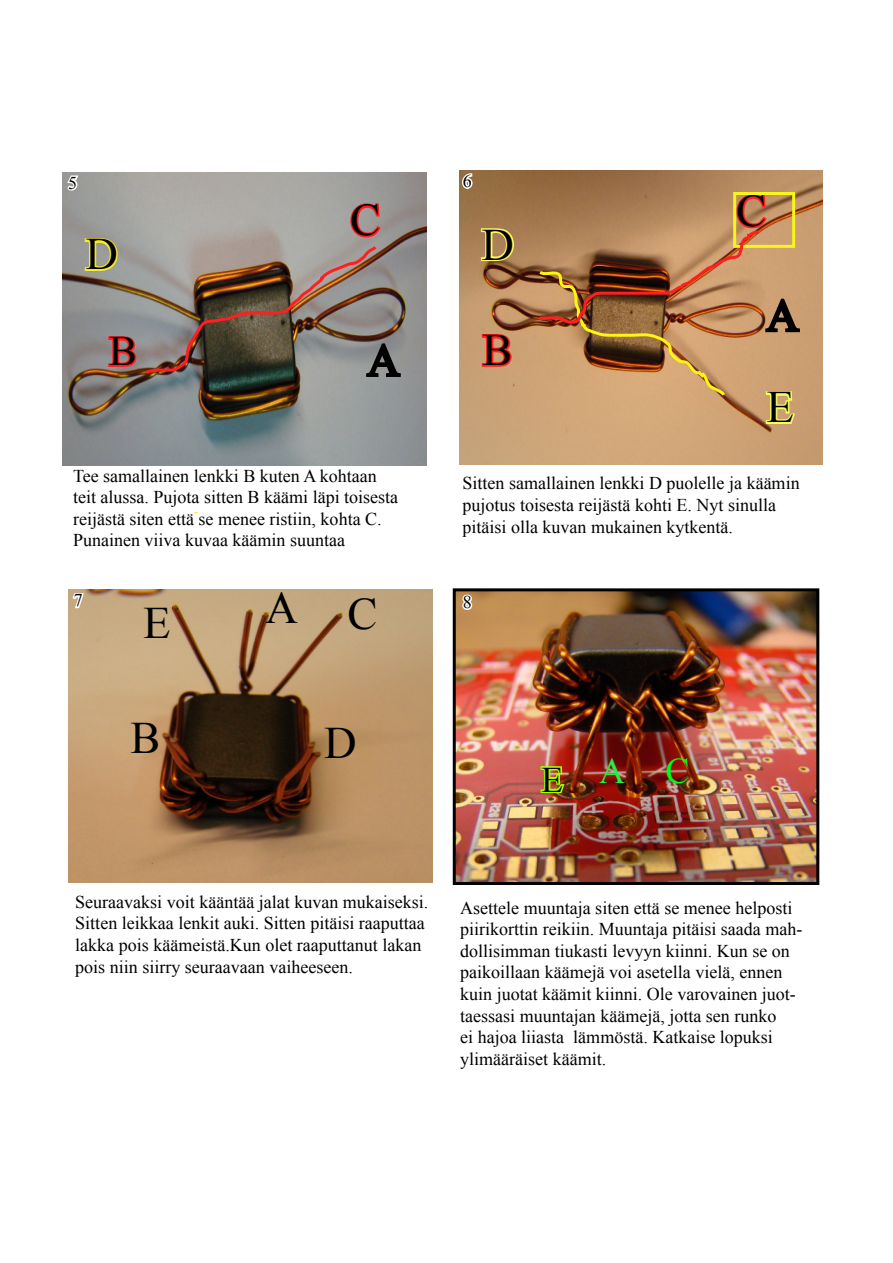
<style>
.page{position:relative;width:893px;height:1263px;background:#fff}
.page>*{position:absolute;margin:0;border:0;box-sizing:border-box;transform-origin:0 0}
.t1{font:45px "Times New Roman";color:#000}
.t2{font:42px "Times New Roman";color:#000}
.t3{font:36px "Times New Roman";color:#000}
.t4{font:18px/21.6px "Times New Roman";color:#000}
</style>
<div class="page">
<img style="left:63px;top:172px;width:363px;height:294px">
<img style="left:459px;top:171px;width:363px;height:294px">
<img style="left:69px;top:589px;width:363px;height:294px">
<img style="left:457px;top:592px;width:358px;height:289px">
<div style="left:453px;top:588px;width:366px;height:297px;border:3px solid #000"></div>
<svg style="left:480px;top:332px;width:33px;height:37px"></svg>
<svg style="left:479px;top:227px;width:37px;height:36px"></svg>
<img style="left:83px;top:201px;width:319px;height:178px">
<img style="left:536px;top:192px;width:265px;height:233px">
<svg style="left:539px;top:764px;width:27px;height:31px"></svg>
<svg style="left:65px;top:173px;width:16px;height:20px"></svg>
<svg style="left:460px;top:171px;width:15px;height:20px"></svg>
<svg style="left:70px;top:592px;width:15px;height:18px"></svg>
<svg style="left:460px;top:592px;width:14px;height:20px"></svg>
<p class="t4" style="left:68px;top:174px;width:10px">5</p>
<p class="t4" style="left:462px;top:172px;width:10px">6</p>
<h1 class="t1" style="left:350px;top:204px;width:32px">C</h1>
<h1 class="t1" style="left:85px;top:238px;width:34px">D</h1>
<h1 class="t1" style="left:481px;top:228px;width:34px">D</h1>
<h2 class="t2" style="left:109px;top:336px;width:30px">B</h2>
<h1 class="t1" style="left:367px;top:344px;width:34px">A</h1>
<h1 class="t1" style="left:482px;top:334px;width:32px">B</h1>
<h1 class="t1" style="left:736px;top:195px;width:32px">C</h1>
<h1 class="t1" style="left:766px;top:299px;width:34px">A</h1>
<h1 class="t1" style="left:766px;top:391px;width:29px">E</h1>
<p class="t4" style="left:73px;top:466px;width:327px">Tee samallainen lenkki B kuten A kohtaan teit alussa. Pujota sitten B käämi läpi toisesta reijästä siten että se menee ristiin, kohta C.<br>Punainen viiva kuvaa käämin suuntaa</p>
<p class="t4" style="left:462px;top:474px;width:338px">Sitten samallainen lenkki D puolelle ja käämin pujotus toisesta reijästä kohti E. Nyt sinulla pitäisi olla kuvan mukainen kytkentä.</p>
<h1 class="t1" style="left:265px;top:592px;width:34px">A</h1>
<p class="t4" style="left:74px;top:591px;width:10px">7</p>
<p class="t4" style="left:462px;top:593px;width:10px">8</p>
<h1 class="t1" style="left:347px;top:598px;width:32px">C</h1>
<h1 class="t1" style="left:143px;top:606px;width:29px">E</h1>
<h1 class="t1" style="left:130px;top:722px;width:32px">B</h1>
<h1 class="t1" style="left:324px;top:727px;width:34px">D</h1>
<h3 class="t3" style="left:541px;top:767px;width:149px">E<sup>A</sup><sup>C</sup></h3>
<p class="t4" style="left:75px;top:893px;width:354px">Seuraavaksi voit kääntää jalat kuvan mukaiseksi.<br>Sitten leikkaa lenkit auki. Sitten pitäisi raaputtaa lakka pois käämeistä.Kun olet raaputtanut lakan pois niin siirry seuraavaan vaiheeseen.</p>
<p class="t4" style="left:460px;top:898px;width:343px">Asettele muuntaja siten että se menee helposti piirikorttin reikiin. Muuntaja pitäisi saada mah&shy;dollisimman tiukasti levyyn kiinni. Kun se on paikoillaan käämejä voi asetella vielä, ennen kuin juotat käämit kiinni. Ole varovainen juot&shy;taessasi muuntajan käämejä, jotta sen runko<br>ei hajoa liiasta lämmöstä. Katkaise lopuksi ylimääräiset käämit.</p>
</div>
